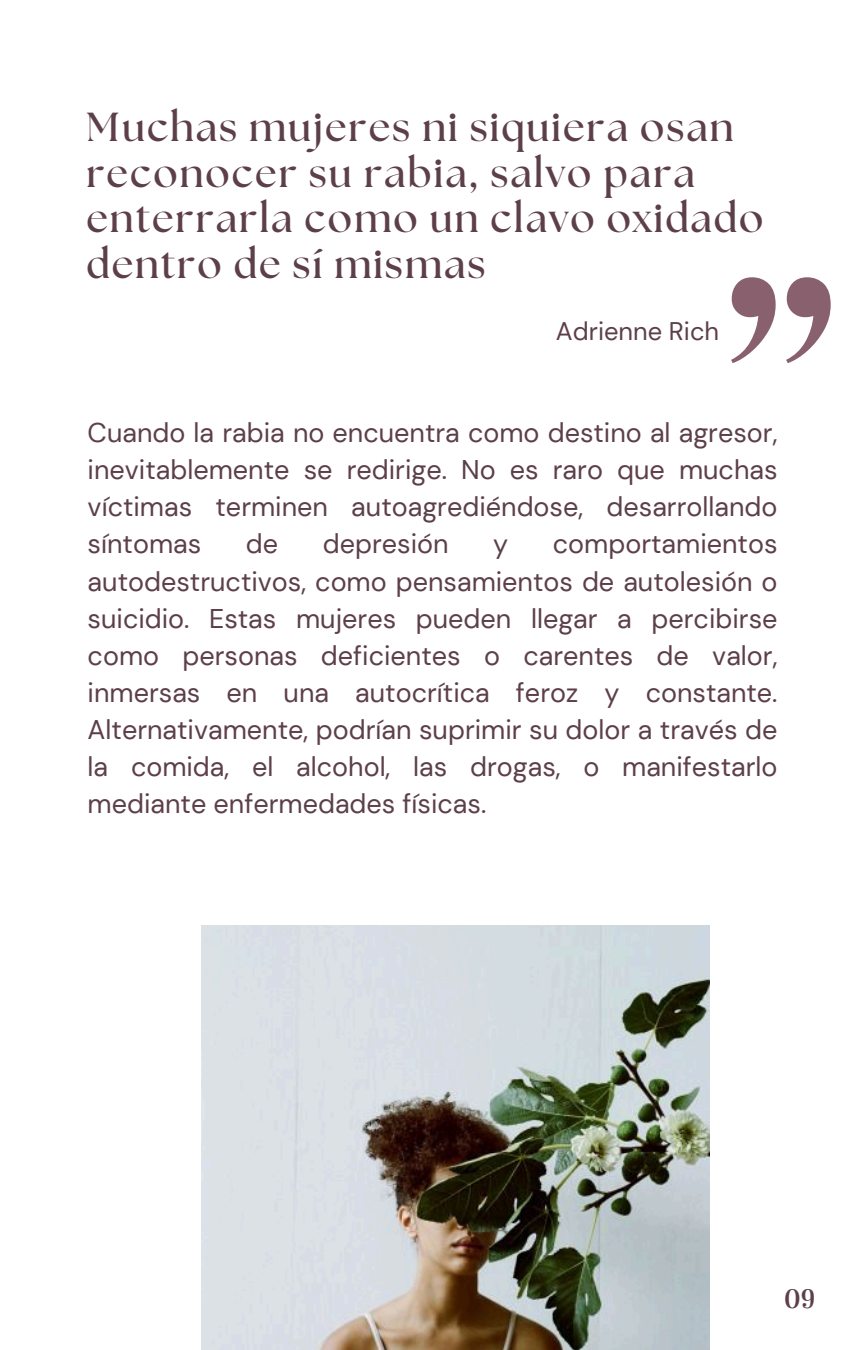
<style>
.page{position:relative;width:864px;height:1350px;background:#fff}
.page>*{position:absolute;margin:0;border:0;box-sizing:border-box;transform-origin:0 0}
.t1{font:700 327.82px "The Seasons";color:#89606e}
.t2{font:700 40.5px/45.4px "The Seasons";letter-spacing:.045em;color:#5d3f49}
.t3{font:27px/37.1px "DM Sans";color:#5d3f49;text-align:justify}
.t4{font:26.55px "Vidaloka";color:#5d3f49}
.t5{font:25.43px "DM Sans";color:#5d3f49}
</style>
<div class="page">
<img style="left:202px;top:925px;width:507px;height:425px">
<h1 class="t2" style="left:86px;top:106px;width:679px">Muchas mujeres ni siquiera osan reconocer su rabia, salvo para enterrarla como un clavo oxidado dentro de sí mismas</h1>
<p class="t1" style="left:841px;top:387px;width:127px;rotate:-180deg">“</p>
<p class="t5" style="left:556px;top:314px;width:165px">Adrienne Rich</p>
<p class="t3" style="left:88px;top:414px;width:691px">Cuando la rabia no encuentra como destino al agresor, inevitablemente se redirige. No es raro que muchas víctimas terminen autoagrediéndose, desarrollando síntomas</p>
<p class="t3" style="left:246px;top:526px;width:34px">de</p>
<p class="t3" style="left:323px;top:526px;width:127px">depresión</p>
<p class="t3" style="left:493px;top:526px;width:17px">y</p>
<p class="t3" style="left:88px;top:526px;width:691px;text-indent:465px">comportamientos autodestructivos, como pensamientos de autolesión o suicidio. Estas mujeres pueden llegar a percibirse como personas deficientes o carentes de valor, inmersas en una autocrítica feroz y constante.<br>Alternativamente, podrían suprimir su dolor a través de la comida, el alcohol, las drogas, o manifestarlo mediante enfermedades físicas.</p>
<p class="t4" style="left:784px;top:1283px;width:33px">09</p>
</div>
